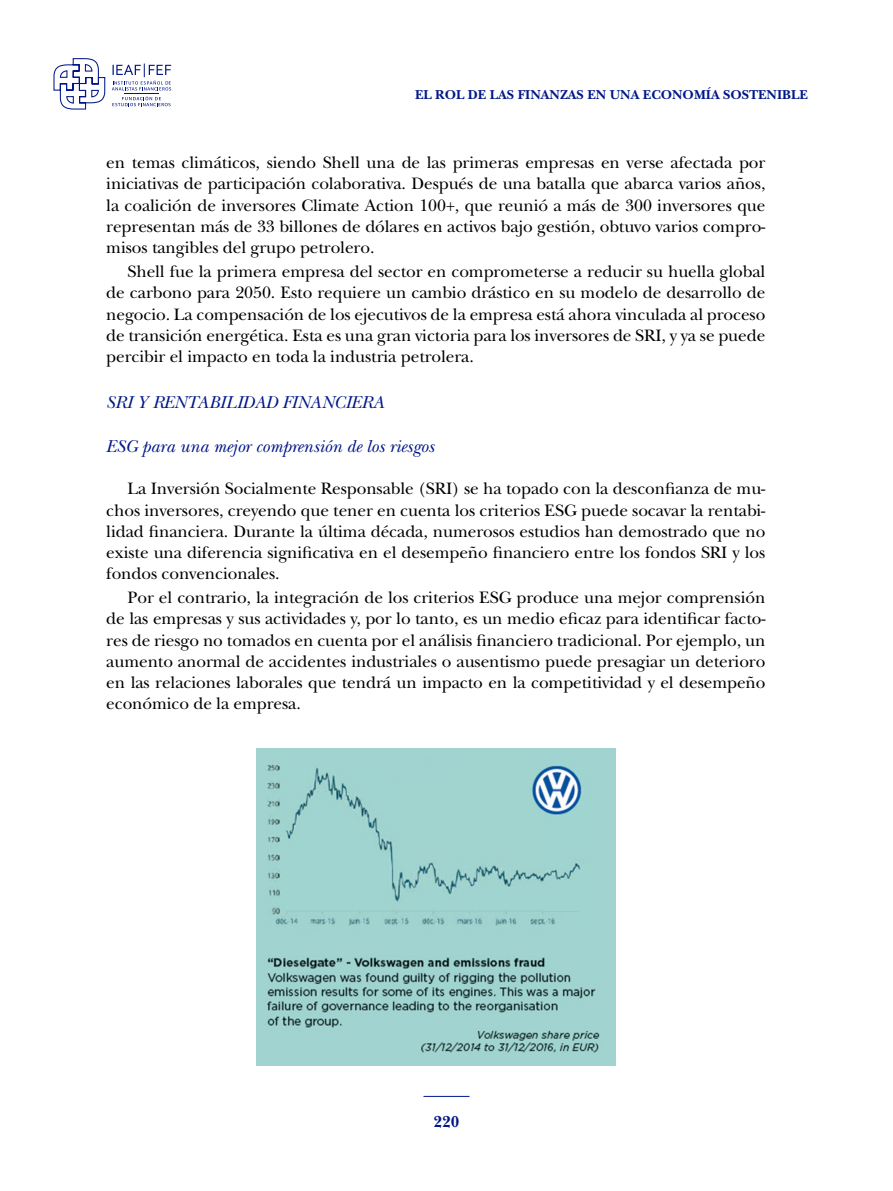
<style>
.page{position:relative;width:893px;height:1191px;background:#fff}
.page>*{position:absolute;margin:0;border:0;box-sizing:border-box;transform-origin:0 0}
.t1{font:italic 18px "New Baskerville Std";color:#001789}
.t2{font:17.25px/21.1px "New Baskerville Std";letter-spacing:-.005em;color:#000;text-align:justify}
.t3{font:700 16.5px "New Baskerville Std";color:#001789}
.t4{font:700 13.5px "New Baskerville Std";color:#001789}
</style>
<div class="page">
<hr style="left:423px;top:1096px;width:46px;height:1px;background:#001789">
<svg style="left:53px;top:58px;width:53px;height:52px"></svg>
<svg style="left:112px;top:64px;width:59px;height:26px"></svg>
<svg style="left:112px;top:96px;width:59px;height:10px"></svg>
<hr style="left:124px;top:93px;width:35px;height:1px;background:#001789">
<img style="left:256px;top:748px;width:360px;height:317px">
<p class="t4" style="left:415px;top:87px;width:394px">EL ROL DE LAS FINANZAS EN UNA ECONOMÍA SOSTENIBLE</p>
<p class="t2" style="left:106px;top:152px;width:661px">en temas climáticos, siendo Shell una de las primeras empresas en verse afectada por iniciativas de participación colaborativa. Después de una batalla que abarca varios años, la coalición de inversores Climate Action 100+, que reunió a más de 300 inversores que representan más de 33 billones de dólares en activos bajo gestión, obtuvo varios compro&shy;misos tangibles del grupo petrolero.</p>
<p class="t2" style="left:106px;top:261px;width:661px;text-indent:21px">Shell fue la primera empresa del sector en comprometerse a reducir su huella global de carbono para 2050. Esto requiere un cambio drástico en su modelo de desarrollo de negocio. La compensación de los ejecutivos de la empresa está ahora vinculada al proceso de transición energética. Esta es una gran victoria para los inversores de SRI, y ya se puede percibir el impacto en toda la industria petrolera.</p>
<p class="t1" style="left:106px;top:392px;width:280px">SRI Y RENTABILIDAD FINANCIERA</p>
<p class="t1" style="left:106px;top:435px;width:329px">ESG para una mejor comprensión de los riesgos</p>
<p class="t2" style="left:106px;top:478px;width:661px;text-indent:21px">La Inversión Socialmente Responsable (SRI) se ha topado con la desconfianza de mu&shy;chos inversores, creyendo que tener en cuenta los criterios ESG puede socavar la rentabi&shy;lidad financiera. Durante la última década, numerosos estudios han demostrado que no existe una diferencia significativa en el desempeño financiero entre los fondos SRI y los fondos convencionales.</p>
<p class="t2" style="left:106px;top:587px;width:661px;text-indent:21px">Por el contrario, la integración de los criterios ESG produce una mejor comprensión de las empresas y sus actividades y, por lo tanto, es un medio eficaz para identificar facto&shy;res de riesgo no tomados en cuenta por el análisis financiero tradicional. Por ejemplo, un aumento anormal de accidentes industriales o ausentismo puede presagiar un deterioro en las relaciones laborales que tendrá un impacto en la competitividad y el desempeño económico de la empresa.</p>
<p class="t3" style="left:434px;top:1112px;width:27px">220</p>
</div>
